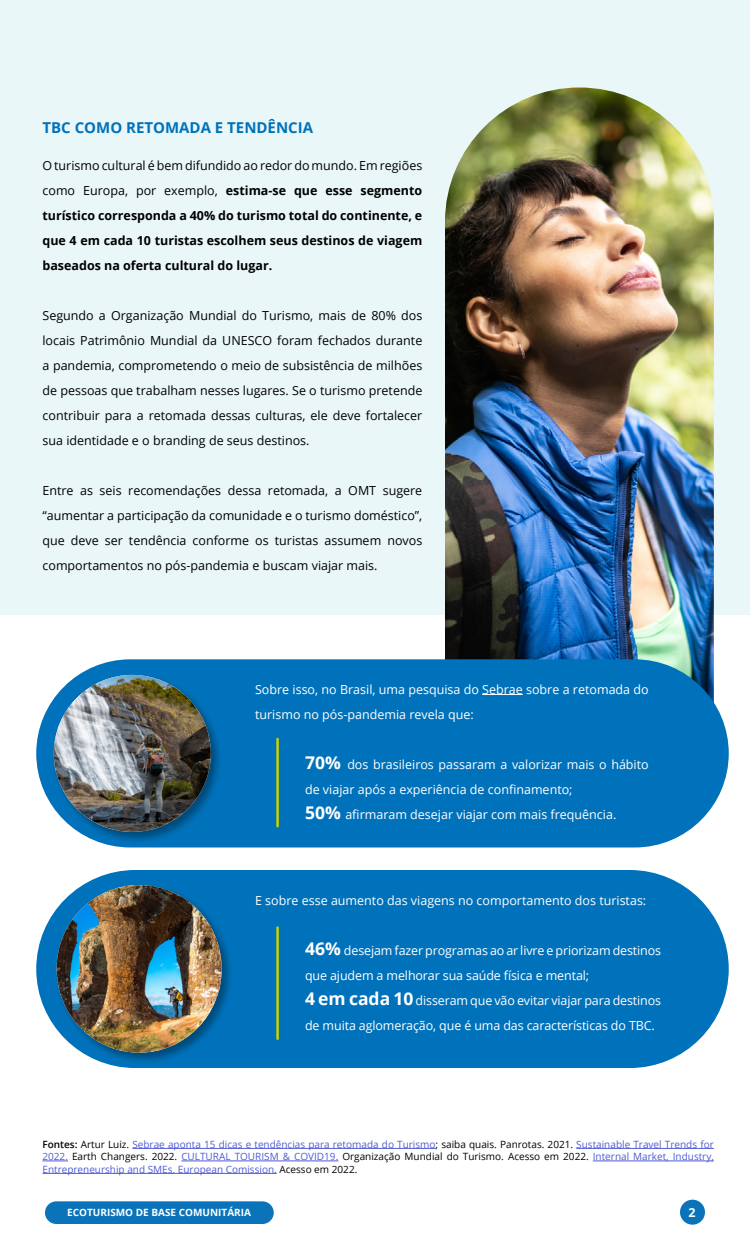
<style>
.page{position:relative;width:750px;height:1250px;background:#fff}
.page>*{position:absolute;margin:0;border:0;box-sizing:border-box;transform-origin:0 0}
.t1{font:700 15px "Open Sans";color:#0072bb}
.t2{font:12.5px/25px "Open Sans";color:#000;text-align:justify}
.t3{font:12.5px/25px "Open Sans";color:#fff}
.t4{font:700 12.5px/25px "Open Sans";color:#000;text-align:justify}
.t5{font:700 12.5px "Open Sans";color:#fff}
.t6{font:10px/12.5px "Open Sans";color:#4f5cd6;text-align:justify}
.t7{font:700 10px "Open Sans";color:#fff}
.s1{font-weight:400}
.s2{font-weight:700;font-size:17.5px}
.s3{font-weight:600;color:#000}
.s4{color:#000}
</style>
<div class="page">
<div style="left:0;top:0;width:750px;height:614px;background:#eaf7f8"></div>
<hr style="left:132px;top:1148px;width:304px;height:1px;background:#4f5cd6">
<hr style="left:576px;top:1148px;width:138px;height:1px;background:#4f5cd6">
<svg style="left:42px;top:1161px;width:26px;height:1px"></svg>
<hr style="left:181px;top:1161px;width:157px;height:1px;background:#4f5cd6">
<hr style="left:593px;top:1161px;width:121px;height:1px;background:#4f5cd6">
<hr style="left:42px;top:1173px;width:235px;height:1px;background:#4f5cd6">
<img style="left:445px;top:88px;width:269px;height:613px">
<div style="left:36px;top:659px;width:693px;height:189px;background:#0072bb;border-radius:94px"></div>
<div style="left:36px;top:870px;width:693px;height:198px;background:#0072bb;border-radius:99px"></div>
<div style="left:52px;top:673px;width:171px;height:171px;background:#000;opacity:.35"></div>
<img style="left:54px;top:675px;width:157px;height:157px;border-radius:79px">
<div style="left:54px;top:883px;width:180px;height:182px;background:#000;opacity:.35"></div>
<img style="left:57px;top:885px;width:165px;height:168px">
<hr style="left:482px;top:694px;width:41px;height:1px;background:#fff">
<div style="left:680px;top:1200px;width:25px;height:25px;background:#0a73ba;border-radius:50%"></div>
<div style="left:45px;top:1201px;width:229px;height:23px;background:#0a73ba;border-radius:11px"></div>
<hr style="left:276px;top:928px;width:3px;height:111px;background:#c8d300">
<hr style="left:276px;top:739px;width:3px;height:87px;background:#c8d300">
<p class="t1" style="left:42px;top:117px;width:272px">TBC COMO RETOMADA E TENDÊNCIA</p>
<p class="t4" style="left:42px;top:152px;width:381px"><span class="s1">O turismo cultural é bem difundido ao redor do mundo. Em regiões como Europa, por exemplo,</span> estima-se que esse segmento turístico corresponda a 40% do turismo total do continente, e que 4 em cada 10 turistas escolhem seus destinos de viagem baseados na oferta cultural do lugar.</p>
<p class="t2" style="left:42px;top:302px;width:381px">Segundo a Organização Mundial do Turismo, mais de 80% dos locais Patrimônio Mundial da UNESCO foram fechados durante a pandemia, comprometendo o meio de subsistência de milhões de pessoas que trabalham nesses lugares. Se o turismo pretende contribuir para a retomada dessas culturas, ele deve fortalecer sua identidade e o branding de seus destinos.</p>
<p class="t2" style="left:42px;top:477px;width:381px">Entre as seis recomendações dessa retomada, a OMT sugere “aumentar a participação da comunidade e o turismo doméstico”, que deve ser tendência conforme os turistas assumem novos comportamentos no pós-pandemia e buscam viajar mais.</p>
<p class="t3" style="left:255px;top:676px;width:395px">Sobre isso, no Brasil, uma pesquisa do Sebrae sobre a retomada do turismo no pós-pandemia revela que:</p>
<p class="t3" style="left:305px;top:751px;width:345px"><span class="s2">70%</span> dos brasileiros passaram a valorizar mais o hábito de viajar após a experiência de confinamento;<br><span class="s2">50%</span> afirmaram desejar viajar com mais frequência.</p>
<p class="t3" style="left:255px;top:888px;width:393px">E sobre esse aumento das viagens no comportamento dos turistas:</p>
<p class="t3" style="left:305px;top:938px;width:358px"><span class="s2">46%</span> desejam fazer programas ao ar livre e priorizam destinos que ajudem a melhorar sua saúde física e mental;<br><span class="s2">4 em cada 10</span> disseram que vão evitar viajar para destinos de muita aglomeração, que é uma das características do TBC.</p>
<p class="t6" style="left:42px;top:1138px;width:673px"><span class="s3">Fontes:</span> <span class="s4">Artur Luiz.</span> Sebrae aponta 15 dicas e tendências para retomada do Turismo<span class="s4">; saiba quais. Panrotas. 2021.</span> Sustainable Travel Trends for 2022. <span class="s4">Earth Changers. 2022.</span> CULTURAL TOURISM &amp; COVID19. <span class="s4">Organização Mundial do Turismo. Acesso em 2022.</span> Internal Market, Industry, Entrepreneurship and SMEs. European Comission. <span class="s4">Acesso em 2022.</span></p>
<p class="t7" style="left:67px;top:1205px;width:185px">ECOTURISMO DE BASE COMUNITÁRIA</p>
<p class="t5" style="left:689px;top:1203px;width:9px">2</p>
</div>
